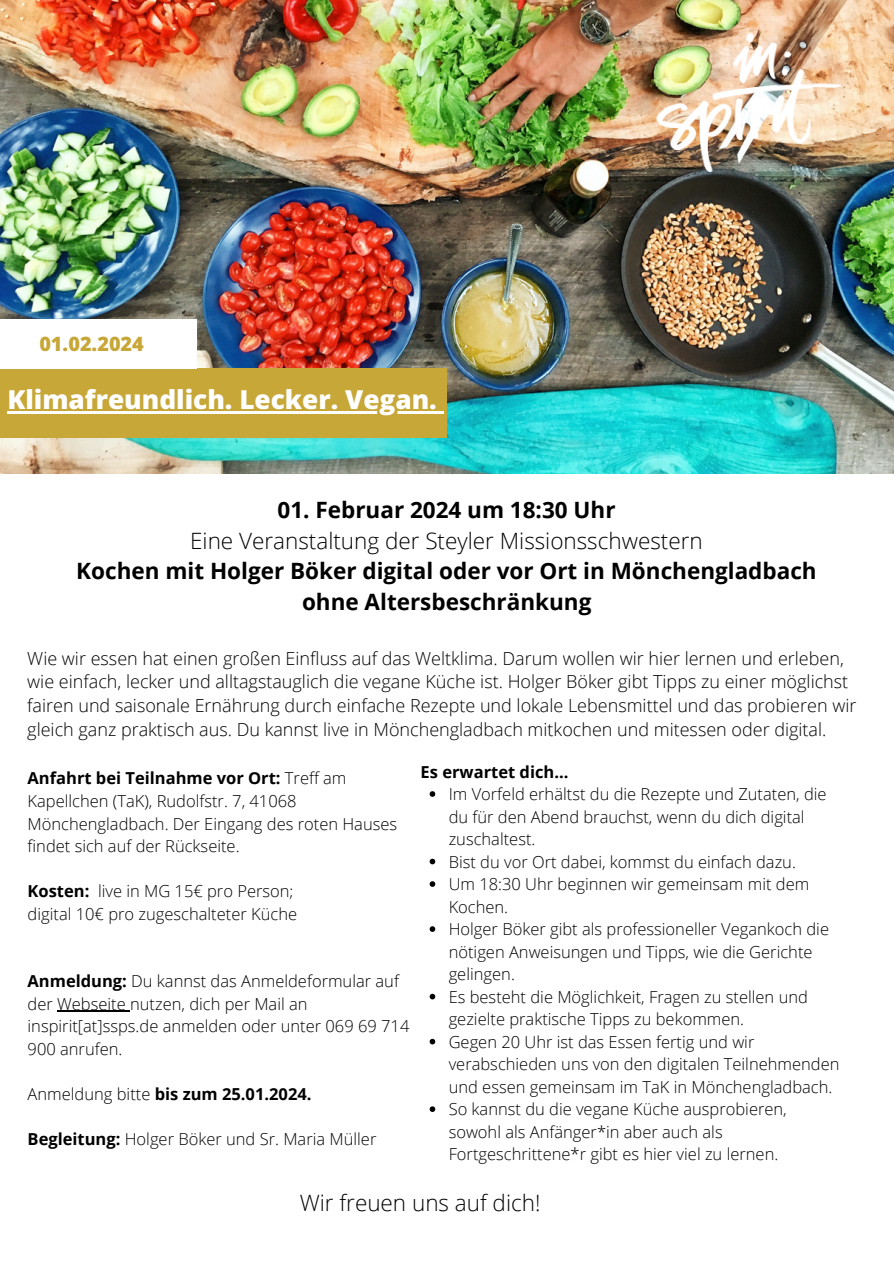
<style>
.page{position:relative;width:894px;height:1264px;background:#fff}
.page>*{position:absolute;margin:0;border:0;box-sizing:border-box;transform-origin:0 0}
.t1{font:800 26.25px "Open Sans Hebrew";color:#fff}
.t2{font:700 22.5px "Open Sans";color:#000}
.t3{font:300 22.5px "Open Sans";color:#000}
.t4{font:800 19.8px "Open Sans Hebrew";color:#c7a738}
.t5{font:300 18px/23.7px "Open Sans";color:#000}
.t6{font:300 16.5px/22.5px "Open Sans";color:#000}
.t7{font:700 16.5px "Open Sans";color:#000}
.s1{font-weight:700}
.s2{font-weight:300}
</style>
<div class="page">
<img style="left:0;top:0;width:893px;height:473px">
<img style="left:656px;top:34px;width:183px;height:137px">
<div style="left:0;top:369px;width:446px;height:69px;background:#c7a738"></div>
<div style="left:0;top:319px;width:196px;height:50px;background:#fff"></div>
<hr style="left:7px;top:411px;width:430px;height:3px;background:#fff">
<svg style="left:437px;top:411px;width:6px;height:3px"></svg>
<svg style="left:429px;top:791px;width:6px;height:5px"></svg>
<svg style="left:429px;top:858px;width:6px;height:6px"></svg>
<svg style="left:429px;top:881px;width:6px;height:5px"></svg>
<svg style="left:429px;top:926px;width:6px;height:5px"></svg>
<svg style="left:429px;top:993px;width:6px;height:6px"></svg>
<svg style="left:429px;top:1038px;width:6px;height:6px"></svg>
<svg style="left:429px;top:1106px;width:6px;height:5px"></svg>
<hr style="left:57px;top:1010px;width:73px;height:1px;background:#000">
<p class="t4" style="left:39px;top:330px;width:106px">01.02.2024</p>
<p class="t1" style="left:7px;top:381px;width:431px">Klimafreundlich. Lecker. Vegan.</p>
<p class="t2" style="left:277px;top:494px;width:339px">01. Februar 2024 um 18:30 Uhr</p>
<p class="t3" style="left:190px;top:524px;width:514px">Eine Veranstaltung der Steyler Missionsschwestern</p>
<p class="t2" style="left:76px;top:555px;width:741px">Kochen mit Holger Böker digital oder vor Ort in Mönchengladbach</p>
<p class="t2" style="left:302px;top:585px;width:291px">ohne Altersbeschränkung</p>
<p class="t5" style="left:27px;top:646px;width:830px">Wie wir essen hat einen großen Einfluss auf das Weltklima. Darum wollen wir hier lernen und erleben, wie einfach, lecker und alltagstauglich die vegane Küche ist. Holger Böker gibt Tipps zu einer möglichst fairen und saisonale Ernährung durch einfache Rezepte und lokale Lebensmittel und das probieren wir gleich ganz praktisch aus. Du kannst live in Mönchengladbach mitkochen und mitessen oder digital.</p>
<p class="t7" style="left:420px;top:760px;width:149px">Es erwartet dich...</p>
<p class="t6" style="left:448px;top:782px;width:379px">Im Vorfeld erhältst du die Rezepte und Zutaten, die du für den Abend brauchst, wenn du dich digital zuschaltest.</p>
<p class="t6" style="left:448px;top:850px;width:348px">Bist du vor Ort dabei, kommst du einfach dazu.</p>
<p class="t6" style="left:448px;top:872px;width:362px">Um 18:30 Uhr beginnen wir gemeinsam mit dem<br>Kochen.</p>
<p class="t6" style="left:448px;top:917px;width:382px">Holger Böker gibt als professioneller Vegankoch die nötigen Anweisungen und Tipps, wie die Gerichte gelingen.</p>
<p class="t6" style="left:448px;top:985px;width:360px">Es besteht die Möglichkeit, Fragen zu stellen und gezielte praktische Tipps zu bekommen.</p>
<p class="t6" style="left:448px;top:1030px;width:392px">Gegen 20 Uhr ist das Essen fertig und wir verabschieden uns von den digitalen Teilnehmenden und essen gemeinsam im TaK in Mönchengladbach.</p>
<p class="t6" style="left:448px;top:1097px;width:339px">So kannst du die vegane Küche ausprobieren, sowohl als Anfänger*in aber auch als<br>Fortgeschrittene*r gibt es hier viel zu lernen.</p>
<p class="t3" style="left:300px;top:1186px;width:242px">Wir freuen uns auf dich!</p>
<p class="t6" style="left:28px;top:766px;width:371px"><span class="s1">Anfahrt bei Teilnahme vor Ort:</span> Treff am Kapellchen (TaK), Rudolfstr. 7, 41068<br>Mönchengladbach. Der Eingang des roten Hauses findet sich auf der Rückseite.</p>
<p class="t6" style="left:28px;top:879px;width:267px"><span class="s1">Kosten:</span> live in MG 15€ pro Person;</p>
<p class="t6" style="left:28px;top:901px;width:271px">digital 10€ pro zugeschalteter Küche</p>
<p class="t6" style="left:28px;top:969px;width:383px"><span class="s1">Anmeldung:</span> Du kannst das Anmeldeformular auf der Webseite nutzen, dich per Mail an inspirit[at]ssps.de anmelden oder unter 069 69 714<br>900 anrufen.</p>
<p class="t7" style="left:28px;top:1081px;width:285px"><span class="s2">Anmeldung bitte</span> bis zum 25.01.2024.</p>
<p class="t6" style="left:28px;top:1126px;width:350px"><span class="s1">Begleitung:</span> Holger Böker und Sr. Maria Müller</p>
</div>
